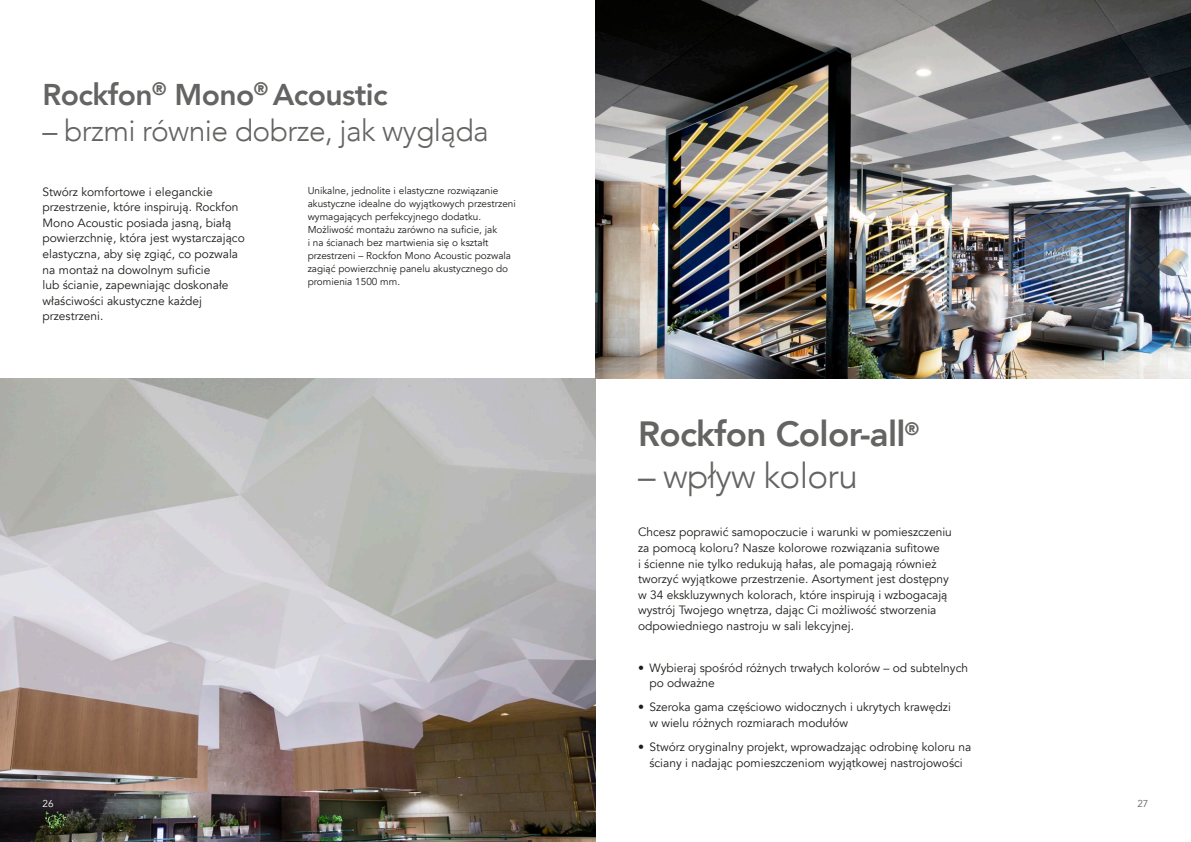
<style>
.page{position:relative;width:1191px;height:842px;background:#fff}
.page>*{position:absolute;margin:0;border:0;box-sizing:border-box;transform-origin:0 0}
.t1{font:800 35px "Avenir";letter-spacing:-.02em;color:#646463}
.t2{font:300 35px "Avenir";letter-spacing:-.02em;color:#646463}
.t3{font:300 30px "Avenir";letter-spacing:-.02em;color:#646463}
.t4{font:800 30px "Avenir";letter-spacing:-.02em;color:#646463}
.t5{font:12px/15.6px "Avenir";color:#1d1d1b}
.t6{font:10px/13px "Avenir";color:#1d1d1b}
.t7{font:10px "Avenir";color:#fff}
.t8{font:10px "Avenir";color:#646463}
</style>
<div class="page">
<img style="left:0;top:379px;width:595px;height:463px">
<img style="left:595px;top:0;width:596px;height:379px">
<h2 class="t4" style="left:43px;top:72px;width:346px">Rockfon<sup>®</sup> Mono<sup>®</sup> Acoustic</h2>
<h2 class="t3" style="left:43px;top:113px;width:447px">– brzmi równie dobrze, jak wygląda</h2>
<p class="t5" style="left:43px;top:184px;width:204px">Stwórz komfortowe i eleganckie przestrzenie, które inspirują. Rockfon Mono Acoustic posiada jasną, białą powierzchnię, która jest wystarczająco elastyczna, aby się zgiąć, co pozwala na montaż na dowolnym suficie<br>lub ścianie, zapewniając doskonałe właściwości akustyczne każdej przestrzeni.</p>
<p class="t6" style="left:308px;top:184px;width:210px">Unikalne, jednolite i elastyczne rozwiązanie akustyczne idealne do wyjątkowych przestrzeni wymagających perfekcyjnego dodatku.<br>Możliwość montażu zarówno na suficie, jak<br>i na ścianach bez martwienia się o kształt przestrzeni – Rockfon Mono Acoustic pozwala zagiąć powierzchnię panelu akustycznego do promienia 1500 mm.</p>
<h1 class="t1" style="left:638px;top:406px;width:283px">Rockfon Color-all<sup>®</sup></h1>
<h1 class="t2" style="left:638px;top:455px;width:221px">– wpływ koloru</h1>
<p class="t5" style="left:638px;top:525px;width:315px">Chcesz poprawić samopoczucie i warunki w pomieszczeniu za pomocą koloru? Nasze kolorowe rozwiązania sufitowe<br>i ścienne nie tylko redukują hałas, ale pomagają również tworzyć wyjątkowe przestrzenie. Asortyment jest dostępny w 34 ekskluzywnych kolorach, które inspirują i wzbogacają wystrój Twojego wnętrza, dając Ci możliwość stworzenia odpowiedniego nastroju w sali lekcyjnej.</p>
<p class="t5" style="left:649px;top:660px;width:320px;text-indent:-11px">• Wybieraj spośród różnych trwałych kolorów – od subtelnych po odważne</p>
<p class="t5" style="left:649px;top:699px;width:303px;text-indent:-11px">• Szeroka gama częściowo widocznych i ukrytych krawędzi w wielu różnych rozmiarach modułów</p>
<p class="t5" style="left:638px;top:739px;width:335px;text-align:center">• Stwórz oryginalny projekt, wprowadzając odrobinę koloru na ściany i nadając pomieszczeniom wyjątkowej nastrojowości</p>
<p class="t7" style="left:43px;top:797px;width:13px">26</p>
<p class="t8" style="left:1137px;top:797px;width:13px">27</p>
</div>
